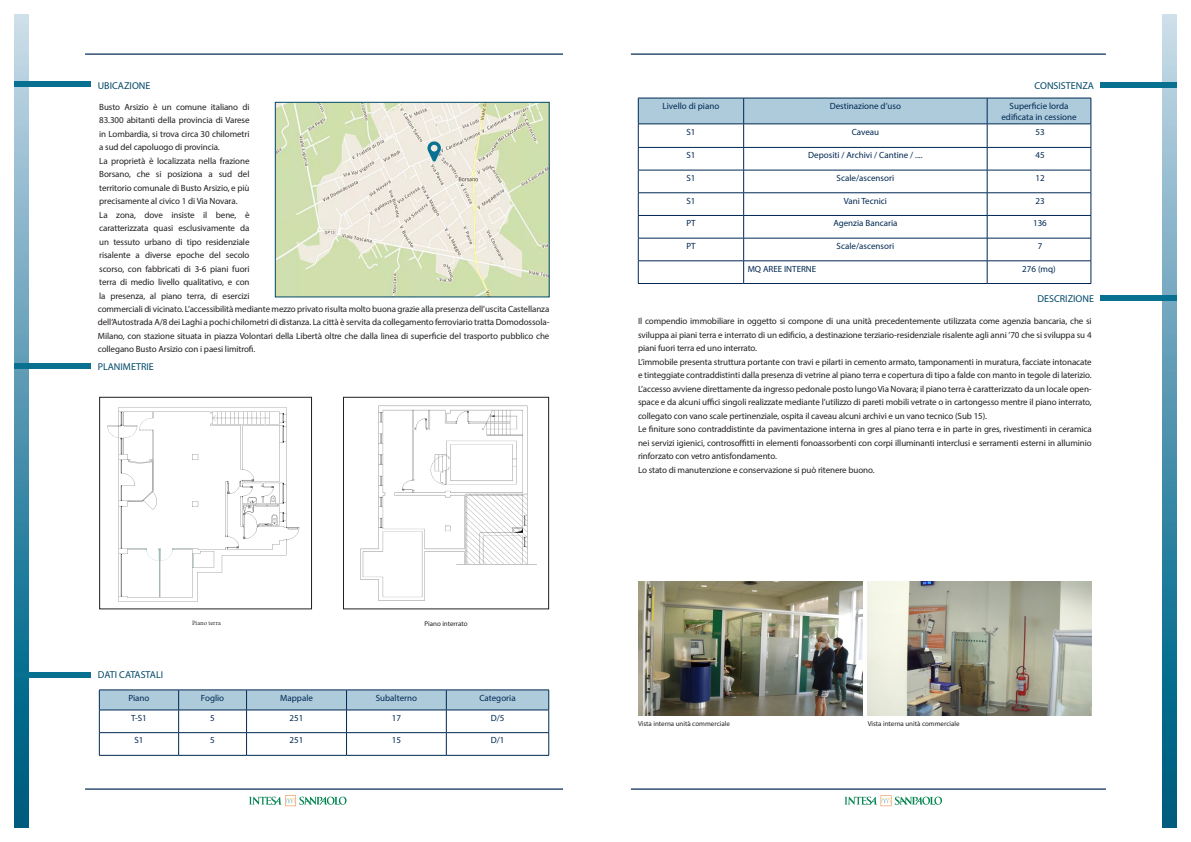
<style>
.page{position:relative;width:1191px;height:842px;background:#fff}
.page>*{position:absolute;margin:0;border:0;box-sizing:border-box;transform-origin:0 0}
.t1{font:10px "Myriad Pro";color:#004869}
.t2{font:9px/13.5px "Myriad Pro";letter-spacing:-.01em;color:#231f20;text-align:justify}
.t3{font:9px/10.8px "Myriad Pro";color:#002853;text-align:center}
.t4{font:7px "Myriad Pro";color:#231f20}
.t5{font:7px "Adobe Devanagari";color:#231f20}
</style>
<div class="page">
<svg style="left:1162px;top:14px;width:14px;height:814px;background:#5396b0"></svg>
<svg style="left:14px;top:14px;width:14px;height:814px;background:#5396b1"></svg>
<hr style="left:85px;top:54px;width:478px;height:1px;background:#002853">
<hr style="left:631px;top:54px;width:475px;height:1px;background:#002853">
<hr style="left:85px;top:789px;width:478px;height:1px;background:#002853">
<hr style="left:631px;top:789px;width:475px;height:1px;background:#002853">
<svg style="left:249px;top:795px;width:97px;height:11px"></svg>
<svg style="left:844px;top:795px;width:98px;height:11px"></svg>
<div style="left:14px;top:81px;width:77px;height:6px;background:#087192"></div>
<div style="left:14px;top:363px;width:77px;height:6px;background:#087192"></div>
<div style="left:1100px;top:295px;width:76px;height:6px;background:#087192"></div>
<div style="left:1100px;top:82px;width:76px;height:5px;background:#087192"></div>
<div style="left:14px;top:672px;width:77px;height:5px;background:#087192"></div>
<img style="left:867px;top:581px;width:224px;height:135px">
<img style="left:638px;top:581px;width:224px;height:135px">
<hr style="left:638px;top:283px;width:105px;height:1px;background:#002853">
<hr style="left:743px;top:283px;width:244px;height:1px;background:#002853">
<hr style="left:987px;top:283px;width:104px;height:1px;background:#002853">
<svg style="left:638px;top:98px;width:453px;height:185px"></svg>
<hr style="left:743px;top:261px;width:244px;height:1px;background:#002853">
<svg style="left:99px;top:690px;width:450px;height:65px"></svg>
<hr style="left:99px;top:755px;width:80px;height:1px;background:#002853">
<hr style="left:179px;top:755px;width:67px;height:1px;background:#002853">
<hr style="left:246px;top:755px;width:100px;height:1px;background:#002853">
<hr style="left:346px;top:755px;width:100px;height:1px;background:#002853">
<hr style="left:446px;top:755px;width:103px;height:1px;background:#002853">
<img style="left:277px;top:104px;width:270px;height:191px">
<div style="left:275px;top:102px;width:274px;height:195px;border:1px solid #004869"></div>
<svg style="left:427px;top:141px;width:14px;height:21px"></svg>
<div style="left:99px;top:397px;width:213px;height:212px;border:1px solid #231f20"></div>
<div style="left:343px;top:397px;width:206px;height:212px;border:1px solid #231f20"></div>
<img style="left:107px;top:407px;width:193px;height:195px">
<img style="left:360px;top:405px;width:177px;height:196px">
<p class="t1" style="left:98px;top:79px;width:54px">UBICAZIONE</p>
<p class="t2" style="left:99px;top:100px;width:152px">Busto Arsizio è un comune italiano di 83.300 abitanti della provincia di Varese in Lombardia, si trova circa 30 chilometri a sud del capoluogo di provincia.</p>
<p class="t2" style="left:99px;top:154px;width:152px">La proprietà è localizzata nella frazione Borsano, che si posiziona a sud del territorio comunale di Busto Arsizio, e più precisamente al civico 1 di Via Novara.</p>
<p class="t2" style="left:99px;top:208px;width:152px">La zona, dove insiste il bene, è caratterizzata quasi esclusivamente da un tessuto urbano di tipo residenziale risalente a diverse epoche del secolo scorso, con fabbricati di 3-6 piani fuori terra di medio livello qualitativo, e con la presenza, al piano terra, di esercizi</p>
<p class="t2" style="left:98px;top:302px;width:453px">commerciali di vicinato. L’accessibilità mediante mezzo privato risulta molto buona grazie alla presenza dell’uscita Castellanza dell’Autostrada A/8 dei Laghi a pochi chilometri di distanza. La città è servita da collegamento ferroviario tratta Domodossola-Milano, con stazione situata in piazza Volontari della Libertà oltre che dalla linea di superficie del trasporto pubblico che collegano Busto Arsizio con i paesi limitrofi.</p>
<p class="t1" style="left:98px;top:360px;width:57px">PLANIMETRIE</p>
<p class="t1" style="left:98px;top:668px;width:67px">DATI CATASTALI</p>
<p class="t5" style="left:192px;top:619px;width:30px">Piano terra</p>
<p class="t4" style="left:424px;top:619px;width:45px">Piano interrato</p>
<p class="t3" style="left:128px;top:692px;width:23px">Piano</p>
<p class="t3" style="left:201px;top:692px;width:25px">Foglio</p>
<p class="t3" style="left:280px;top:692px;width:34px">Mappale</p>
<p class="t3" style="left:376px;top:692px;width:43px">Subalterno</p>
<p class="t3" style="left:479px;top:692px;width:38px">Categoria</p>
<p class="t3" style="left:131px;top:712px;width:17px">T-S1</p>
<p class="t3" style="left:210px;top:712px;width:6px">5</p>
<p class="t3" style="left:290px;top:712px;width:15px">251</p>
<p class="t3" style="left:392px;top:712px;width:11px">17</p>
<p class="t3" style="left:491px;top:712px;width:15px">D/5</p>
<p class="t3" style="left:134px;top:735px;width:11px">S1</p>
<p class="t3" style="left:210px;top:735px;width:6px">5</p>
<p class="t3" style="left:290px;top:735px;width:15px">251</p>
<p class="t3" style="left:392px;top:735px;width:11px">15</p>
<p class="t3" style="left:491px;top:735px;width:15px">D/1</p>
<p class="t1" style="left:1034px;top:79px;width:61px">CONSISTENZA</p>
<p class="t3" style="left:662px;top:100px;width:58px">Livello di piano</p>
<p class="t3" style="left:829px;top:100px;width:73px">Destinazione d’uso</p>
<p class="t3" style="left:1001px;top:100px;width:77px">Superficie lorda edificata in cessione</p>
<p class="t3" style="left:686px;top:126px;width:11px">S1</p>
<p class="t3" style="left:851px;top:126px;width:29px">Caveau</p>
<p class="t3" style="left:1035px;top:126px;width:11px">53</p>
<p class="t3" style="left:686px;top:150px;width:11px">S1</p>
<p class="t3" style="left:808px;top:150px;width:116px">Depositi / Archivi / Cantine / ....</p>
<p class="t3" style="left:1035px;top:150px;width:11px">45</p>
<p class="t3" style="left:686px;top:172px;width:11px">S1</p>
<p class="t3" style="left:836px;top:172px;width:59px">Scale/ascensori</p>
<p class="t3" style="left:1035px;top:172px;width:11px">12</p>
<p class="t3" style="left:686px;top:195px;width:11px">S1</p>
<p class="t3" style="left:843px;top:195px;width:45px">Vani Tecnici</p>
<p class="t3" style="left:1035px;top:195px;width:11px">23</p>
<p class="t3" style="left:686px;top:218px;width:11px">PT</p>
<p class="t3" style="left:833px;top:218px;width:66px">Agenzia Bancaria</p>
<p class="t3" style="left:1033px;top:218px;width:15px">136</p>
<p class="t3" style="left:686px;top:240px;width:11px">PT</p>
<p class="t3" style="left:836px;top:240px;width:59px">Scale/ascensori</p>
<p class="t3" style="left:1037px;top:240px;width:6px">7</p>
<p class="t3" style="left:747px;top:263px;width:70px">MQ AREE INTERNE</p>
<p class="t3" style="left:1022px;top:263px;width:35px">276 (mq)</p>
<p class="t1" style="left:1037px;top:292px;width:58px">DESCRIZIONE</p>
<p class="t2" style="left:638px;top:314px;width:455px">Il compendio immobiliare in oggetto si compone di una unità precedentemente utilizzata come agenzia bancaria, che si sviluppa ai piani terra e interrato di un edificio, a destinazione terziario-residenziale risalente agli anni ’70 che si sviluppa su 4 piani fuori terra ed uno interrato.</p>
<p class="t2" style="left:638px;top:355px;width:455px">L’immobile presenta struttura portante con travi e pilarti in cemento armato, tamponamenti in muratura, facciate intonacate e tinteggiate contraddistinti dalla presenza di vetrine al piano terra e copertura di tipo a falde con manto in tegole di laterizio.</p>
<p class="t2" style="left:638px;top:382px;width:455px">L’accesso avviene direttamente da ingresso pedonale posto lungo Via Novara; il piano terra è caratterizzato da un locale open&shy;space e da alcuni uffici singoli realizzate mediante l’utilizzo di pareti mobili vetrate o in cartongesso mentre il piano interrato, collegato con vano scale pertinenziale, ospita il caveau alcuni archivi e un vano tecnico (Sub 15).</p>
<p class="t2" style="left:638px;top:422px;width:455px">Le finiture sono contraddistinte da pavimentazione interna in gres al piano terra e in parte in gres, rivestimenti in ceramica nei servizi igienici, controsoffitti in elementi fonoassorbenti con corpi illuminanti interclusi e serramenti esterni in alluminio rinforzato con vetro antisfondamento.</p>
<p class="t2" style="left:638px;top:463px;width:238px">Lo stato di manutenzione e conservazione si può ritenere buono.</p>
<p class="t4" style="left:638px;top:719px;width:93px">Vista interna unità commerciale</p>
<p class="t4" style="left:867px;top:719px;width:93px">Vista interna unità commerciale</p>
</div>
